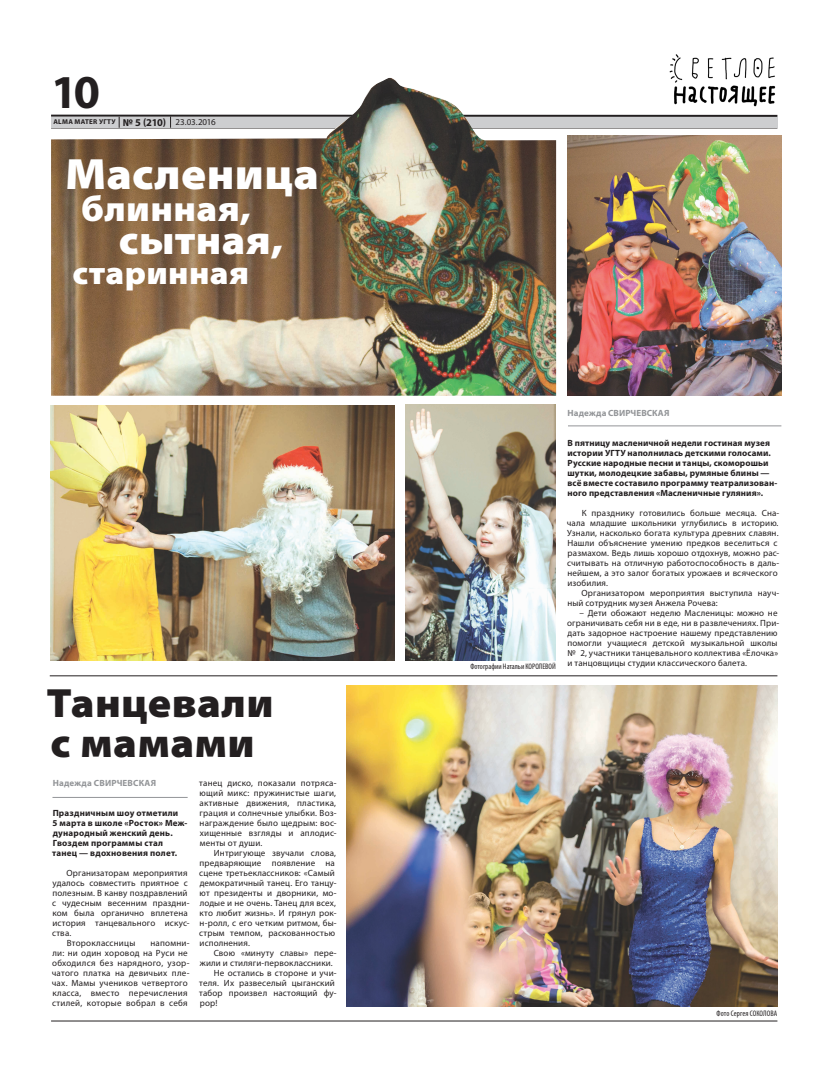
<style>
.page{position:relative;width:820px;height:1078px;background:#fff}
.page>*{position:absolute;margin:0;border:0;box-sizing:border-box;transform-origin:0 0}
.t1{font:700 47.4px "Myriad Pro";color:#231f20}
.t2{font:900 semi-expanded 44px "Myriad Pro";letter-spacing:.005em;color:#fff}
.t3{font:900 semi-expanded 41px/40px "Myriad Pro";letter-spacing:.005em;color:#231f20}
.t4{font:900 semi-expanded 40.5px "Myriad Pro";letter-spacing:.01em;color:#fff}
.t5{font:900 semi-expanded 35.9px "Myriad Pro";letter-spacing:.01em;color:#fff}
.t6{font:900 semi-expanded 32.4px "Myriad Pro";letter-spacing:.01em;color:#fff}
.t7{font:9px/10px "Myriad Pro";letter-spacing:.015em;color:#231f20}
.t8{font:700 9px/10px "Myriad Pro";letter-spacing:.015em;color:#231f20}
.t9{font:700 9px "Myriad Pro";letter-spacing:.015em;color:#939598}
.t10{font:condensed 8px "Myriad Pro";color:#231f20}
.t11{font:700 7px "Myriad Pro";letter-spacing:.04em;color:#231f20}
.s1{font-size:10.5px}
.s2{font-weight:400;font-size:9px}
</style>
<div class="page">
<hr style="left:51px;top:128px;width:726px;height:1px;background:#231f20">
<hr style="left:51px;top:115px;width:726px;height:2px;background:#231f20">
<div style="left:51px;top:117px;width:726px;height:11px;background:#cdced0"></div>
<hr style="left:51px;top:1020px;width:726px;height:1px;background:#231f20">
<img style="left:669px;top:54px;width:107px;height:53px">
<img style="left:346px;top:685px;width:431px;height:320px">
<img style="left:567px;top:135px;width:214px;height:260px">
<img style="left:51px;top:78px;width:505px;height:317px">
<img style="left:405px;top:405px;width:150px;height:255px">
<img style="left:51px;top:405px;width:343px;height:255px">
<hr style="left:50px;top:675px;width:727px;height:1px;background:#231f20">
<hr style="left:52px;top:797px;width:135px;height:1px;background:#939598">
<hr style="left:567px;top:425px;width:214px;height:1px;background:#939598">
<h1 class="t1" style="left:51px;top:61px;width:50px">10</h1>
<p class="t11" style="left:53px;top:117px;width:164px">ALMA MATER УГТУ <span class="s1">№ 5 (210)</span> <span class="s2">23.03.2016</span></p>
<h2 class="t2" style="left:65px;top:149px;width:255px">Масленица</h2>
<h3 class="t5" style="left:81px;top:189px;width:171px">блинная,</h3>
<h3 class="t4" style="left:119px;top:217px;width:166px">сытная,</h3>
<h3 class="t6" style="left:72px;top:254px;width:178px">старинная</h3>
<h3 class="t3" style="left:47px;top:683px;width:228px">Танцевали с мамами</h3>
<p class="t9" style="left:53px;top:777px;width:105px">Надежда СВИРЧЕВСКАЯ</p>
<p class="t8" style="left:52px;top:807px;width:136px">Праздничным шоу отметили<br>5 марта в школе «Росток» Меж&shy;дународный женский день.<br>Гвоздем программы стал танец — вдохновения полет.</p>
<p class="t7" style="left:66px;top:867px;width:122px">Организаторам мероприятия</p>
<p class="t7" style="left:53px;top:877px;width:137px">удалось совместить приятное с</p>
<p class="t7" style="left:52px;top:887px;width:137px">полезным. В канву поздравлений</p>
<p class="t7" style="left:52px;top:897px;width:139px">с чудесным весенним праздни-</p>
<p class="t7" style="left:52px;top:907px;width:137px">ком была органично вплетена</p>
<p class="t7" style="left:52px;top:917px;width:139px">история танцевального искус-</p>
<p class="t7" style="left:52px;top:927px;width:21px">ства.</p>
<p class="t7" style="left:67px;top:937px;width:70px">Второклассницы</p>
<p class="t7" style="left:52px;top:937px;width:139px;text-indent:98px">напомни&shy;ли: ни один хоровод на Руси не обходился без нарядного, узор&shy;чатого платка на девичьих пле&shy;чах. Мамы учеников четвертого класса, вместо перечисления стилей, которые вобрал в себя</p>
<p class="t7" style="left:199px;top:777px;width:139px;text-align:justify">танец диско, показали потряса&shy;ющий микс: пружинистые шаги, активные движения, пластика, грация и солнечные улыбки. Воз&shy;награждение было щедрым: вос&shy;хищенные взгляды и аплодис&shy;менты от души.</p>
<p class="t7" style="left:199px;top:847px;width:139px;text-indent:15px">Интригующе звучали слова, предваряющие появление на сцене третьеклассников: «Самый демократичный танец. Его танцу&shy;ют президенты и дворники, мо&shy;лодые и не очень. Танец для всех, кто любит жизнь». И грянул рок&shy;н-ролл, с его четким ритмом, бы&shy;стрым темпом, раскованностью исполнения.</p>
<p class="t7" style="left:213px;top:947px;width:124px">Свою «минуту славы» пере-</p>
<p class="t7" style="left:200px;top:957px;width:134px">жили и стиляги-первоклассники.</p>
<p class="t7" style="left:214px;top:967px;width:124px">Не остались в стороне и учи-</p>
<p class="t7" style="left:199px;top:977px;width:137px">теля. Их развеселый цыганский</p>
<p class="t7" style="left:199px;top:987px;width:139px">табор произвел настоящий фу-</p>
<p class="t7" style="left:200px;top:997px;width:19px">рор!</p>
<p class="t10" style="left:470px;top:661px;width:87px">Фотографии Натальи КОРОЛЕВОЙ</p>
<p class="t9" style="left:567px;top:406px;width:103px">Надежда СВИРЧЕВСКАЯ</p>
<p class="t8" style="left:567px;top:437px;width:211px">В пятницу масленичной недели гостиная музея истории УГТУ наполнилась детскими голосами.<br>Русские народные песни и танцы, скоморошьи шутки, молодецкие забавы, румяные блины — всё вместе составило программу театрализован&shy;ного представления «Масленичные гуляния».</p>
<p class="t7" style="left:566px;top:507px;width:214px;text-indent:15px">К празднику готовились больше месяца. Сна&shy;чала младшие школьники углубились в историю.<br>Узнали, насколько богата культура древних славян.<br>Нашли объяснение умению предков веселиться с размахом. Ведь лишь хорошо отдохнув, можно рас&shy;считывать на отличную работоспособность в даль&shy;нейшем, а это залог богатых урожаев и всяческого изобилия.</p>
<p class="t7" style="left:567px;top:587px;width:213px;text-indent:14px">Организатором мероприятия выступила науч&shy;ный сотрудник музея Анжела Рочева:</p>
<p class="t7" style="left:567px;top:607px;width:213px;text-indent:12px">– Дети обожают неделю Масленицы: можно не ограничивать себя ни в еде, ни в развлечениях. При&shy;дать задорное настроение нашему представлению помогли учащиеся детской музыкальной школы № 2, участники танцевального коллектива «Ёлочка» и танцовщицы студии классического балета.</p>
<p class="t10" style="left:716px;top:1008px;width:62px">Фото Сергея СОКОЛОВА</p>
</div>
